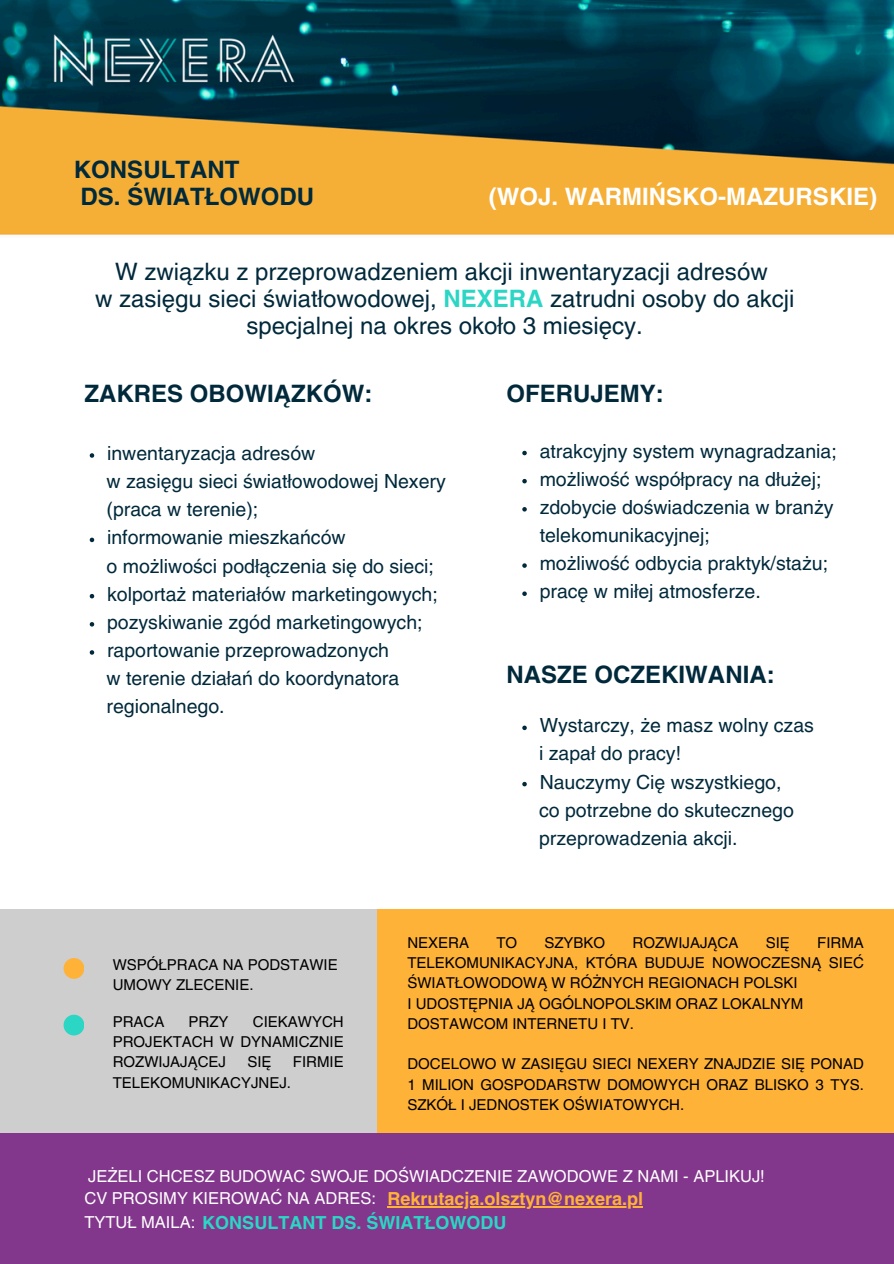
<style>
.page{position:relative;width:894px;height:1264px;background:#fff}
.page>*{position:absolute;margin:0;border:0;box-sizing:border-box;transform-origin:0 0}
.t1{font:24px/27px "Helvetica LT Pro";color:#00293b;text-align:center}
.t2{font:700 24px/27px "Helvetica LT Pro";color:#00293b}
.t3{font:700 24px "Helvetica LT Pro";color:#fff}
.t4{font:19.5px/28.2px "Helvetica LT Pro";color:#00293b}
.t5{font:700 18px "Helvetica LT Pro";color:#2bd6c4}
.t6{font:700 18px "Helvetica LT Pro";color:#ffb238}
.t7{font:16.5px "Helvetica LT Pro";color:#fff}
.t8{font:15px/20.2px "Helvetica LT Pro";color:#000;text-align:justify}
.s1{font-weight:700;color:#2bd6c4}
.s2{font-weight:400;font-size:16.5px;color:#fff}
</style>
<div class="page">
<img style="left:0;top:0;width:893px;height:235px">
<div style="left:0;top:1132px;width:893px;height:131px;background:#82368c"></div>
<hr style="left:387px;top:1206px;width:256px;height:1px;background:#ffb238">
<div style="left:376px;top:909px;width:517px;height:223px;background:#ffb238"></div>
<div style="left:0;top:909px;width:376px;height:223px;background:#cecece"></div>
<svg style="left:64px;top:958px;width:20px;height:20px"></svg>
<svg style="left:64px;top:1014px;width:20px;height:20px"></svg>
<svg style="left:522px;top:725px;width:4px;height:5px"></svg>
<svg style="left:522px;top:781px;width:4px;height:5px"></svg>
<svg style="left:90px;top:453px;width:4px;height:5px"></svg>
<svg style="left:90px;top:537px;width:4px;height:5px"></svg>
<svg style="left:90px;top:594px;width:4px;height:4px"></svg>
<svg style="left:90px;top:622px;width:4px;height:4px"></svg>
<svg style="left:90px;top:650px;width:4px;height:4px"></svg>
<svg style="left:522px;top:451px;width:4px;height:4px"></svg>
<svg style="left:522px;top:479px;width:4px;height:4px"></svg>
<svg style="left:522px;top:507px;width:4px;height:4px"></svg>
<svg style="left:522px;top:563px;width:4px;height:5px"></svg>
<svg style="left:522px;top:591px;width:4px;height:5px"></svg>
<p class="t2" style="left:74px;top:159px;width:241px">KONSULTANT<br>DS. ŚWIATŁOWODU</p>
<h5 class="t3" style="left:488px;top:188px;width:389px">(WOJ. WARMIŃSKO-MAZURSKIE)</h5>
<p class="t1" style="left:95px;top:260px;width:700px">W związku z przeprowadzeniem akcji inwentaryzacji adresów<br>w zasięgu sieci światłowodowej, <span class="s1">NEXERA</span> zatrudni osoby do akcji specjalnej na okres około 3 miesięcy.</p>
<p class="t2" style="left:84px;top:382px;width:289px">ZAKRES OBOWIĄZKÓW:</p>
<p class="t2" style="left:506px;top:382px;width:159px">OFERUJEMY:</p>
<p class="t4" style="left:107px;top:441px;width:210px">inwentaryzacja adresów</p>
<h5 class="t4" style="left:106px;top:469px;width:341px">w zasięgu sieci światłowodowej Nexery (praca w terenie);</h5>
<p class="t4" style="left:107px;top:525px;width:240px">informowanie mieszkańców</p>
<p class="t4" style="left:106px;top:553px;width:329px">o możliwości podłączenia się do sieci;</p>
<p class="t4" style="left:107px;top:581px;width:332px">kolportaż materiałów marketingowych;</p>
<p class="t4" style="left:107px;top:609px;width:317px">pozyskiwanie zgód marketingowych;</p>
<p class="t4" style="left:107px;top:638px;width:283px">raportowanie przeprowadzonych</p>
<p class="t4" style="left:106px;top:666px;width:294px">w terenie działań do koordynatora regionalnego.</p>
<p class="t4" style="left:539px;top:438px;width:298px">atrakcyjny system wynagradzania;</p>
<p class="t4" style="left:539px;top:466px;width:283px">możliwość współpracy na dłużej;</p>
<p class="t4" style="left:539px;top:494px;width:295px">zdobycie doświadczenia w branży telekomunikacyjnej;</p>
<p class="t4" style="left:539px;top:551px;width:290px">możliwość odbycia praktyk/stażu;</p>
<h4 class="t4" style="left:539px;top:579px;width:222px">pracę w miłej atmosferze.</h4>
<p class="t2" style="left:506px;top:663px;width:269px">NASZE OCZEKIWANIA:</p>
<p class="t4" style="left:539px;top:713px;width:276px">Wystarczy, że masz wolny czas</p>
<h1 class="t4" style="left:539px;top:741px;width:143px">i zapał do pracy!</h1>
<p class="t4" style="left:539px;top:769px;width:243px">Nauczymy Cię wszystkiego,</p>
<h5 class="t4" style="left:539px;top:797px;width:256px">co potrzebne do skutecznego przeprowadzenia akcji.</h5>
<p class="t8" style="left:113px;top:956px;width:226px">WSPÓŁPRACA NA PODSTAWIE</p>
<h5 class="t8" style="left:113px;top:976px;width:142px">UMOWY ZLECENIE.</h5>
<p class="t8" style="left:113px;top:1012px;width:53px">PRACA</p>
<p class="t8" style="left:188px;top:1012px;width:41px">PRZY</p>
<p class="t8" style="left:113px;top:1012px;width:232px;text-indent:140px">CIEKAWYCH PROJEKTACH W DYNAMICZNIE ROZWIJAJĄCEJ</p>
<p class="t8" style="left:247px;top:1053px;width:26px">SIĘ</p>
<p class="t8" style="left:293px;top:1053px;width:52px">FIRMIE</p>
<p class="t8" style="left:113px;top:1073px;width:180px">TELEKOMUNIKACYJNEJ.</p>
<p class="t8" style="left:407px;top:933px;width:63px">NEXERA</p>
<p class="t8" style="left:496px;top:933px;width:22px">TO</p>
<p class="t8" style="left:544px;top:933px;width:62px">SZYBKO</p>
<p class="t8" style="left:632px;top:933px;width:107px">ROZWIJAJĄCA</p>
<p class="t8" style="left:765px;top:933px;width:26px">SIĘ</p>
<p class="t8" style="left:407px;top:933px;width:458px;text-indent:410px">FIRMA TELEKOMUNIKACYJNA, KTÓRA BUDUJE NOWOCZESNĄ SIEĆ ŚWIATŁOWODOWĄ W RÓŻNYCH REGIONACH POLSKI</p>
<p class="t8" style="left:407px;top:994px;width:397px">I UDOSTĘPNIA JĄ OGÓLNOPOLSKIM ORAZ LOKALNYM<br>DOSTAWCOM INTERNETU I TV.</p>
<h5 class="t8" style="left:407px;top:1055px;width:458px">DOCELOWO W ZASIĘGU SIECI NEXERY ZNAJDZIE SIĘ PONAD 1 MILION GOSPODARSTW DOMOWYCH ORAZ BLISKO 3 TYS.<br>SZKÓŁ I JEDNOSTEK OŚWIATOWYCH.</h5>
<h1 class="t7" style="left:88px;top:1170px;width:678px">JEŻELI CHCESZ BUDOWAC SWOJE DOŚWIADCZENIE ZAWODOWE Z NAMI - APLIKUJ!</h1>
<h1 class="t7" style="left:84px;top:1192px;width:293px">CV PROSIMY KIEROWAĆ NA ADRES:</h1>
<h2 class="t5" style="left:84px;top:1215px;width:423px"><span class="s2">TYTUŁ MAILA:</span> KONSULTANT DS. ŚWIATŁOWODU</h2>
<h1 class="t6" style="left:387px;top:1192px;width:257px">Rekrutacja.olsztyn@nexera.pl</h1>
</div>
